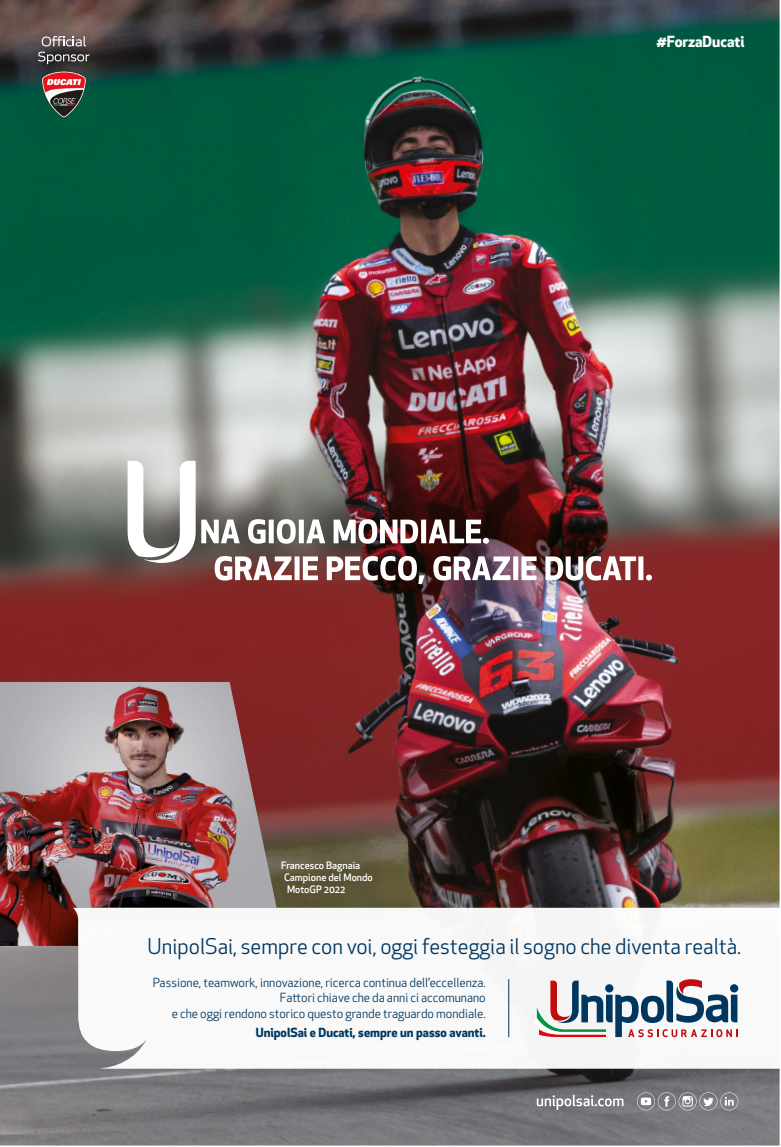
<style>
.page{position:relative;width:781px;height:1147px;background:#fff}
.page>*{position:absolute;margin:0;border:0;box-sizing:border-box;transform-origin:0 0}
.t1{font:21.2px "Apex New";color:#003761}
.t2{font:700 15px "Apex New";color:#fff}
.t3{font:12.3px/15.3px "Apex New";color:#003761;text-align:right}
.t4{font:700 12.3px "Apex New";color:#003761}
.t5{font:500 10px "Apex New";color:#fff}
</style>
<div class="page">
<img style="left:0;top:0;width:780px;height:1145px">
<img style="left:0;top:682px;width:277px;height:264px">
<svg style="left:73px;top:907px;width:707px;height:161px"></svg>
<img style="left:36px;top:70px;width:56px;height:50px">
<svg style="left:42px;top:36px;width:44px;height:10px"></svg>
<svg style="left:38px;top:52px;width:52px;height:12px"></svg>
<hr style="left:508px;top:979px;width:1px;height:58px;background:#003761">
<img style="left:128px;top:461px;width:524px;height:123px">
<svg style="left:535px;top:979px;width:202px;height:58px"></svg>
<svg style="left:537px;top:1094px;width:86px;height:16px"></svg>
<svg style="left:637px;top:1092px;width:101px;height:18px;background:#949598"></svg>
<p class="t2" style="left:656px;top:31px;width:90px">#ForzaDucati</p>
<p class="t5" style="left:281px;top:858px;width:81px">Francesco Bagnaia</p>
<p class="t5" style="left:284px;top:870px;width:90px">Campione del Mondo</p>
<p class="t5" style="left:287px;top:882px;width:60px">MotoGP 2022</p>
<h1 class="t1" style="left:148px;top:933px;width:595px">UnipolSai, sempre con voi, oggi festeggia il sogno che diventa realtà.</h1>
<p class="t3" style="left:153px;top:975px;width:334px">Passione, teamwork, innovazione, ricerca continua dell’eccellenza.<br>Fattori chiave che da anni ci accomunano<br>e che oggi rendono storico questo grande traguardo mondiale.</p>
<p class="t4" style="left:256px;top:1024px;width:231px">UnipolSai e Ducati, sempre un passo avanti.</p>
</div>
